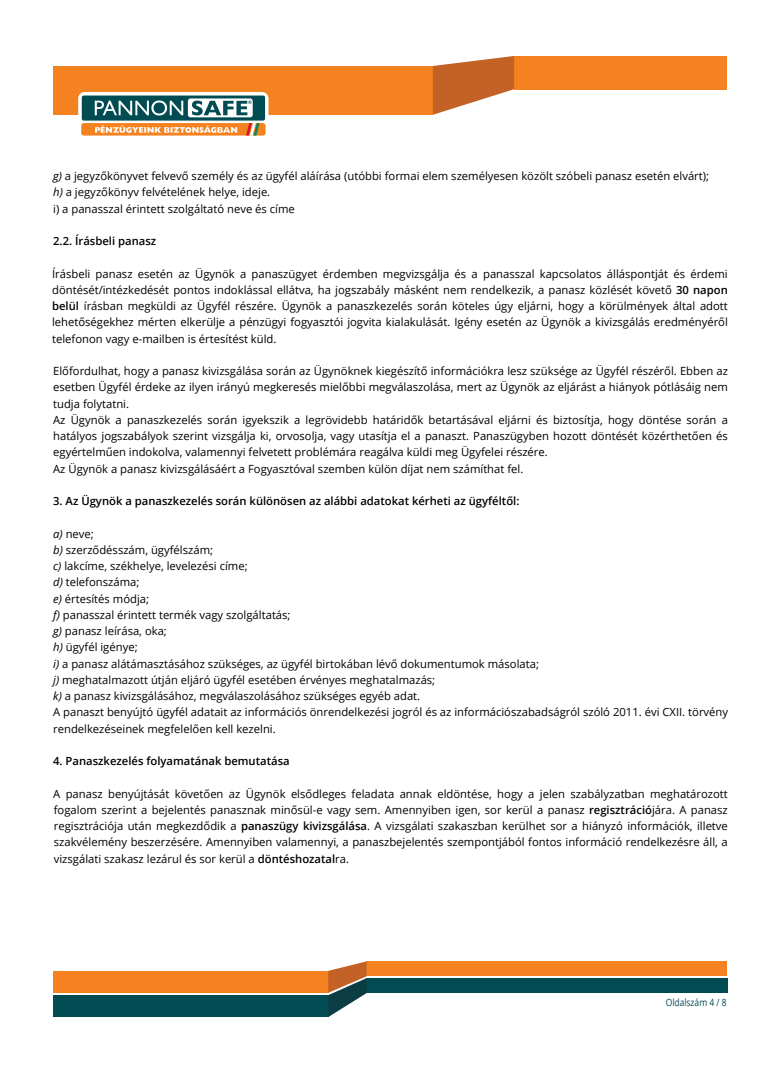
<style>
.page{position:relative;width:780px;height:1088px;background:#fff}
.page>*{position:absolute;margin:0;border:0;box-sizing:border-box;transform-origin:0 0}
.t1{font:11.25px/16.2px "Open Sans";color:#000}
.t2{font:600 11.25px "Open Sans";color:#000}
.t3{font:10px "Open Sans";color:#004c52;scale:.85 1}
.s1{font-style:italic}
.s2{font-weight:600}
</style>
<div class="page">
<div style="left:53px;top:66px;width:380px;height:49px;background:#f58220"></div>
<div style="left:514px;top:56px;width:212px;height:33px;background:#f58220"></div>
<svg style="left:433px;top:56px;width:81px;height:59px"></svg>
<div style="left:53px;top:971px;width:275px;height:22px;background:#f58220"></div>
<div style="left:366px;top:961px;width:360px;height:15px;background:#f58220"></div>
<div style="left:53px;top:995px;width:275px;height:22px;background:#004c52"></div>
<div style="left:366px;top:978px;width:361px;height:15px;background:#004c52"></div>
<svg style="left:328px;top:961px;width:38px;height:56px"></svg>
<div style="left:78px;top:92px;width:190px;height:47px;background:#fff;border-radius:6px"></div>
<div style="left:81px;top:123px;width:184px;height:13px;background:#f58220;border-radius:3px"></div>
<div style="left:81px;top:95px;width:184px;height:26px;background:#004c52;border-radius:3px"></div>
<div style="left:81px;top:95px;width:185px;height:26px;border:1px solid #fff;border-radius:3px"></div>
<svg style="left:188px;top:98px;width:65px;height:19px"></svg>
<svg style="left:95px;top:100px;width:88px;height:15px"></svg>
<svg style="left:192px;top:100px;width:59px;height:15px"></svg>
<svg style="left:95px;top:125px;width:142px;height:8px"></svg>
<svg style="left:246px;top:123px;width:13px;height:13px"></svg>
<p class="t1" style="left:53px;top:168px;width:657px"><span class="s1">g)</span> a jegyzőkönyvet felvevő személy és az ügyfél aláírása (utóbbi formai elem személyesen közölt szóbeli panasz esetén elvárt); <span class="s1">h)</span> a jegyzőkönyv felvételének helye, ideje.<br>i) a panasszal érintett szolgáltató neve és címe</p>
<p class="t2" style="left:53px;top:233px;width:104px">2.2. Írásbeli panasz</p>
<p class="t1" style="left:52px;top:265px;width:677px;text-align:justify">Írásbeli panasz esetén az Ügynök a panaszügyet érdemben megvizsgálja és a panasszal kapcsolatos álláspontját és érdemi döntését/intézkedését pontos indoklással ellátva, ha jogszabály másként nem rendelkezik, a panasz közlését követő <span class="s2">30 napon belül</span> írásban megküldi az Ügyfél részére. Ügynök a panaszkezelés során köteles úgy eljárni, hogy a körülmények által adott lehetőségekhez mérten elkerülje a pénzügyi fogyasztói jogvita kialakulását. Igény esetén az Ügynök a kivizsgálás eredményéről telefonon vagy e-mailben is értesítést küld.</p>
<p class="t1" style="left:53px;top:362px;width:676px">Előfordulhat, hogy a panasz kivizsgálása során az Ügynöknek kiegészítő információkra lesz szüksége az Ügyfél részéről. Ebben az esetben Ügyfél érdeke az ilyen irányú megkeresés mielőbbi megválaszolása, mert az Ügynök az eljárást a hiányok pótlásáig nem tudja folytatni.<br>Az Ügynök a panaszkezelés során igyekszik a legrövidebb határidők betartásával eljárni és biztosítja, hogy döntése során a hatályos jogszabályok szerint vizsgálja ki, orvosolja, vagy utasítja el a panaszt. Panaszügyben hozott döntését közérthetően és egyértelműen indokolva, valamennyi felvetett problémára reagálva küldi meg Ügyfelei részére.<br>Az Ügynök a panasz kivizsgálásáért a Fogyasztóval szemben külön díjat nem számíthat fel.</p>
<p class="t2" style="left:53px;top:493px;width:468px">3. Az Ügynök a panaszkezelés során különösen az alábbi adatokat kérheti az ügyféltől:</p>
<p class="t1" style="left:53px;top:525px;width:676px"><span class="s1">a)</span> neve;<br><span class="s1">b)</span> szerződésszám, ügyfélszám;<br><span class="s1">c)</span> lakcíme, székhelye, levelezési címe;<br><span class="s1">d)</span> telefonszáma;<br><span class="s1">e)</span> értesítés módja;<br><span class="s1">f)</span> panasszal érintett termék vagy szolgáltatás;<br><span class="s1">g)</span> panasz leírása, oka;<br><span class="s1">h)</span> ügyfél igénye;<br><span class="s1">i)</span> a panasz alátámasztásához szükséges, az ügyfél birtokában lévő dokumentumok másolata;<br><span class="s1">j)</span> meghatalmazott útján eljáró ügyfél esetében érvényes meghatalmazás;<br><span class="s1">k)</span> a panasz kivizsgálásához, megválaszolásához szükséges egyéb adat.<br>A panaszt benyújtó ügyfél adatait az információs önrendelkezési jogról és az információszabadságról szóló 2011. évi CXII. törvény rendelkezéseinek megfelelően kell kezelni.</p>
<p class="t2" style="left:53px;top:753px;width:238px">4. Panaszkezelés folyamatának bemutatása</p>
<p class="t1" style="left:53px;top:785px;width:676px;text-align:justify">A panasz benyújtását követően az Ügynök elsődleges feladata annak eldöntése, hogy a jelen szabályzatban meghatározott fogalom szerint a bejelentés panasznak minősül-e vagy sem. Amennyiben igen, sor kerül a panasz <span class="s2">regisztráció</span>jára. A panasz regisztrációja után megkezdődik a <span class="s2">panaszügy kivizsgálása</span>. A vizsgálati szakaszban kerülhet sor a hiányzó információk, illetve szakvélemény beszerzésére. Amennyiben valamennyi, a panaszbejelentés szempontjából fontos információ rendelkezésre áll, a vizsgálati szakasz lezárul és sor kerül a <span class="s2">döntéshozatal</span>ra.</p>
<p class="t3" style="left:665px;top:995px;width:73px">Oldalszám 4 / 8</p>
</div>
